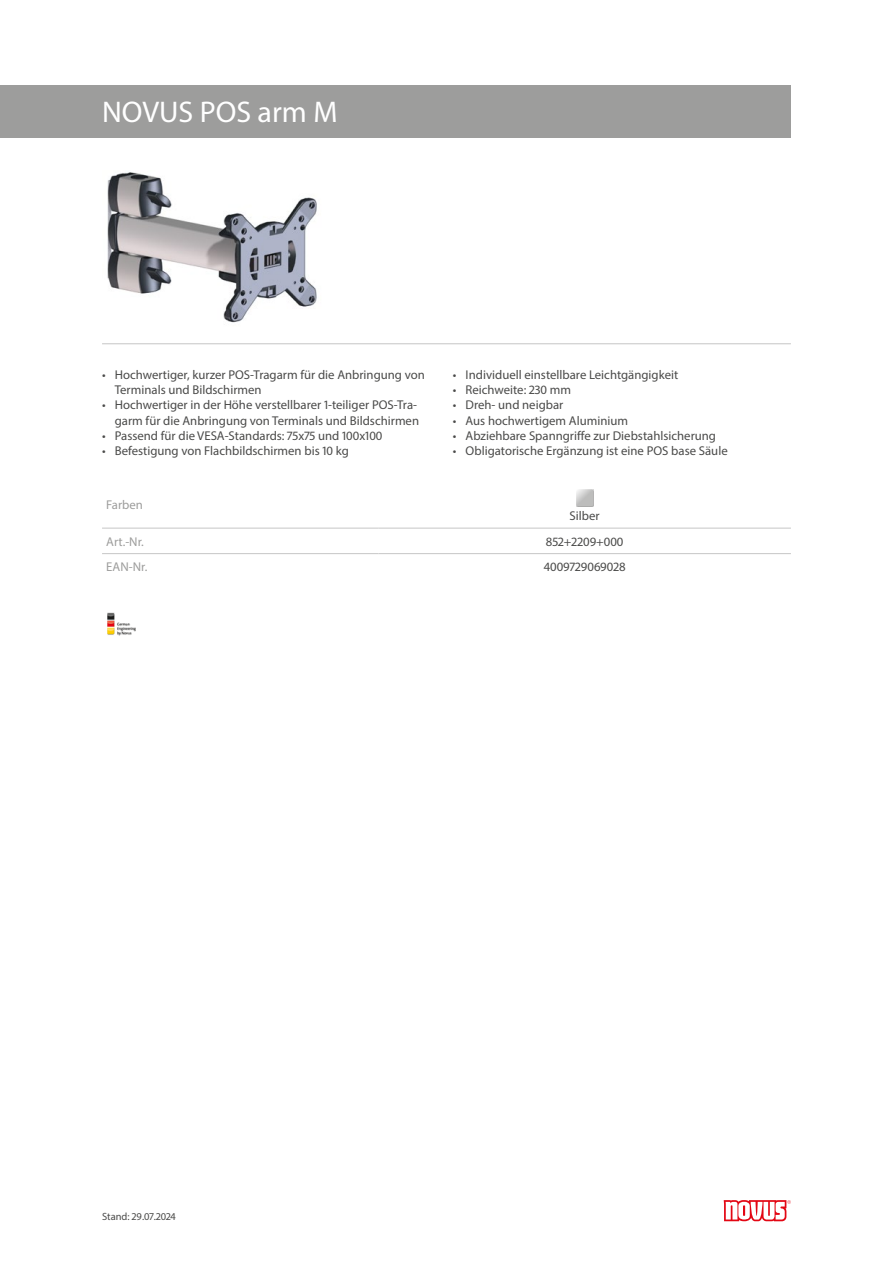
<style>
.page{position:relative;width:893px;height:1263px;background:#fff}
.page>*{position:absolute;margin:0;border:0;box-sizing:border-box;transform-origin:0 0}
.Produktname{font:30px "Myriad Pro";color:#fff}
.Produkttabelle_Zentr{font:12.75px/15.3px "Myriad Pro";color:#4a4a49}
.Produkttabelle_Links{font:12.75px "Myriad Pro";color:#9d9d9c}
.Farbildtext{font:12.75px "Myriad Pro";color:#4a4a49}
.t1{font:10.5px "Myriad Pro";color:#4a4a49}
</style>
<div class="page">
<img style="left:107px;top:172px;width:210px;height:151px">
<hr style="left:102px;top:343px;width:689px;height:1px;background:#c6c6c6">
<img style="left:107px;top:612px;width:29px;height:24px">
<svg style="left:724px;top:1200px;width:67px;height:21px"></svg>
<div style="left:0;top:85px;width:791px;height:53px;background:#9d9d9c"></div>
<hr style="left:102px;top:528px;width:276px;height:1px;background:#c6c6c6">
<hr style="left:378px;top:528px;width:413px;height:1px;background:#c6c6c6">
<hr style="left:102px;top:553px;width:276px;height:1px;background:#c6c6c6">
<hr style="left:378px;top:553px;width:413px;height:1px;background:#c6c6c6">
<img style="left:576px;top:489px;width:17px;height:17px">
<p class="Produktname" style="left:102px;top:94px;width:237px">NOVUS POS arm M</p>
<p class="Produkttabelle_Zentr" style="left:115px;top:367px;width:312px;text-indent:-13px">• Hochwertiger, kurzer POS-Tragarm für die Anbringung von<br>Terminals und Bildschirmen</p>
<p class="Produkttabelle_Zentr" style="left:102px;top:397px;width:319px;text-align:right">• Hochwertiger in der Höhe verstellbarer 1-teiliger POS-Tra&shy;garm für die Anbringung von Terminals und Bildschirmen</p>
<p class="Produkttabelle_Zentr" style="left:102px;top:428px;width:282px">• Passend für die VESA-Standards: 75x75 und 100x100</p>
<p class="Produkttabelle_Zentr" style="left:102px;top:443px;width:248px">• Befestigung von Flachbildschirmen bis 10 kg</p>
<p class="Produkttabelle_Links" style="left:106px;top:497px;width:38px">Farben</p>
<p class="Produkttabelle_Zentr" style="left:453px;top:367px;width:227px">• Individuell einstellbare Leichtgängigkeit</p>
<p class="Produkttabelle_Zentr" style="left:453px;top:382px;width:120px">• Reichweite: 230 mm</p>
<p class="Produkttabelle_Zentr" style="left:453px;top:397px;width:112px">• Dreh- und neigbar</p>
<p class="Produkttabelle_Zentr" style="left:453px;top:413px;width:177px">• Aus hochwertigem Aluminium</p>
<p class="Produkttabelle_Zentr" style="left:453px;top:428px;width:265px">• Abziehbare Spanngriffe zur Diebstahlsicherung</p>
<p class="Produkttabelle_Zentr" style="left:453px;top:443px;width:276px">• Obligatorische Ergänzung ist eine POS base Säule</p>
<p class="Farbildtext" style="left:570px;top:507px;width:32px">Silber</p>
<p class="Produkttabelle_Links" style="left:106px;top:533px;width:39px">Art.-Nr.</p>
<p class="Produkttabelle_Zentr" style="left:546px;top:533px;width:79px">852+2209+000</p>
<p class="Produkttabelle_Links" style="left:106px;top:559px;width:43px">EAN-Nr.</p>
<p class="Produkttabelle_Zentr" style="left:544px;top:559px;width:83px">4009729069028</p>
<p class="t1" style="left:102px;top:1210px;width:75px">Stand: 29.07.2024</p>
</div>
